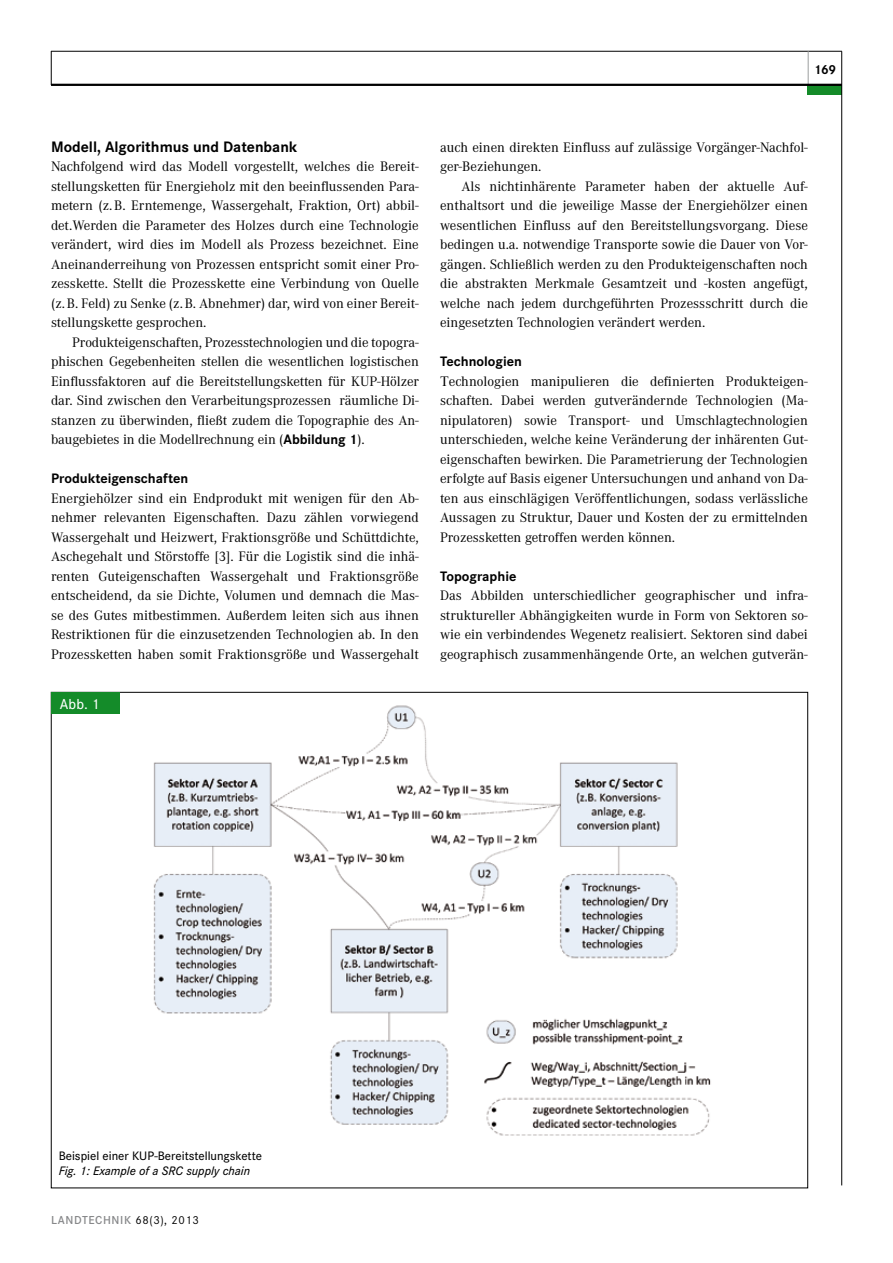
<style>
.page{position:relative;width:893px;height:1263px;background:#fff}
.page>*{position:absolute;margin:0;border:0;box-sizing:border-box;transform-origin:0 0}
.t1{font:700 15.75px "Corporate S";color:#000}
.t2{font:500 15px "Corporate S";color:#fff}
.t3{font:14.25px/19.5px "Corporate A";color:#000;text-align:justify}
.t4{font:700 14.25px "Corporate S";color:#000}
.t5{font:700 13.5px "Corporate S";color:#000}
.t6{font:500 12.75px "Corporate S";color:#000}
.t7{font:italic 500 12.75px "Corporate S";color:#000}
.t8{font:600 12px "Corporate S";letter-spacing:.05em;color:#87888a}
.s1{font-family:"Corporate S";font-weight:700}
.s2{font-family:"Times New Roman"}
.s3{font-weight:400;color:#000}
</style>
<div class="page">
<hr style="left:51px;top:51px;width:1px;height:34px;background:#000">
<hr style="left:51px;top:51px;width:791px;height:1px;background:#000">
<hr style="left:808px;top:51px;width:1px;height:34px;background:#9c9e9f">
<div style="left:808px;top:85px;width:34px;height:10px;background:#148b29"></div>
<hr style="left:841px;top:51px;width:1px;height:1134px;background:#000">
<hr style="left:51px;top:84px;width:791px;height:2px;background:#000">
<div style="left:51px;top:692px;width:68px;height:22px;background:#148b29"></div>
<img style="left:153px;top:705px;width:558px;height:431px">
<p class="t5" style="left:814px;top:61px;width:24px">169</p>
<p class="t1" style="left:51px;top:138px;width:248px">Modell, Algorithmus und Datenbank</p>
<p class="t3" style="left:51px;top:157px;width:369px">Nachfolgend wird das Modell vorgestellt, welches die Bereit&shy;stellungsketten für Energieholz mit den beeinflussenden Para&shy;metern (z.B. Erntemenge, Wassergehalt, Fraktion, Ort) abbil&shy;det.Werden die Parameter des Holzes durch eine Technologie verändert, wird dies im Modell als Prozess bezeichnet. Eine Aneinanderreihung von Prozessen entspricht somit einer Pro&shy;zesskette. Stellt die Prozesskette eine Verbindung von Quelle (z.B. Feld) zu Senke (z.B. Abnehmer) dar, wird von einer Bereit&shy;stellungskette gesprochen.</p>
<p class="t3" style="left:51px;top:333px;width:369px;text-indent:21px">Produkteigenschaften, Prozesstechnologien und die topogra&shy;phischen Gegebenheiten stellen die wesentlichen logistischen Einflussfaktoren auf die Bereitstellungsketten für KUP-Hölzer dar. Sind zwischen den Verarbeitungsprozessen räumliche Di&shy;stanzen zu überwinden, fließt zudem die Topographie des An&shy;baugebietes in die Modellrechnung ein (<span class="s1">Abbildung 1</span>).</p>
<p class="t4" style="left:51px;top:470px;width:139px">Produkteigenschaften</p>
<p class="t3" style="left:51px;top:489px;width:369px">Energiehölzer sind ein Endprodukt mit wenigen für den Ab&shy;nehmer relevanten Eigenschaften. Dazu zählen vorwiegend Wassergehalt und Heizwert, Fraktionsgröße und Schüttdichte, Aschegehalt und Störstoffe [3]. Für die Logistik sind die inhä&shy;renten Guteigenschaften Wassergehalt und Fraktionsgröße entscheidend, da sie Dichte, Volumen und demnach die Mas&shy;se des Gutes mitbestimmen. Außerdem leiten sich aus ihnen Restriktionen für die einzusetzenden Technologien ab. In den Prozessketten haben somit Fraktionsgröße und Wassergehalt</p>
<p class="t2" style="left:60px;top:695px;width:41px">Abb. 1</p>
<p class="t3" style="left:440px;top:138px;width:369px">auch einen direkten Einfluss auf zulässige Vorgänger-Nachfol&shy;ger-Beziehungen.</p>
<p class="t3" style="left:440px;top:177px;width:369px;text-indent:21px">Als nichtinhärente Parameter haben der aktuelle Auf&shy;enthaltsort und die jeweilige Masse der Energiehölzer einen wesentlichen Einfluss auf den Bereitstellungsvorgang. Diese bedingen u.a. notwendige Transporte sowie die Dauer von Vor&shy;gängen. Schließlich werden zu den Produkteigenschaften noch die abstrakten Merkmale Gesamtzeit und -kosten angefügt, welche nach jedem durchgeführten Prozessschritt durch die eingesetzten Technologien verändert werden.</p>
<p class="t4" style="left:440px;top:353px;width:83px">Technologien</p>
<p class="t3" style="left:440px;top:371px;width:369px"><span class="s2">T</span>echnologien manipulieren die definierten Produkteigen&shy;schaften. Dabei werden gutverändernde Technologien (Ma&shy;nipulatoren) sowie Transport- und Umschlagtechnologien unterschieden, welche keine Veränderung der inhärenten Gut&shy;eigenschaften bewirken. Die Parametrierung der Technologien erfolgte auf Basis eigener Untersuchungen und anhand von Da&shy;ten aus einschlägigen Veröffentlichungen, sodass verlässliche Aussagen zu Struktur, Dauer und Kosten der zu ermittelnden Prozessketten getroffen werden können.</p>
<p class="t4" style="left:440px;top:568px;width:78px">Topographie</p>
<p class="t3" style="left:440px;top:586px;width:369px">Das Abbilden unterschiedlicher geographischer und infra&shy;struktureller Abhängigkeiten wurde in Form von Sektoren so&shy;wie ein verbindendes Wegenetz realisiert. Sektoren sind dabei geographisch zusammenhängende Orte, an welchen gutverän-</p>
<p class="t6" style="left:59px;top:1148px;width:205px">Beispiel einer KUP-Bereitstellungskette</p>
<p class="t7" style="left:59px;top:1164px;width:193px">Fig. 1: Example of a SRC supply chain</p>
<p class="t8" style="left:51px;top:1213px;width:149px">LANDTECHNIK <span class="s3">68(3), 2013</span></p>
</div>
